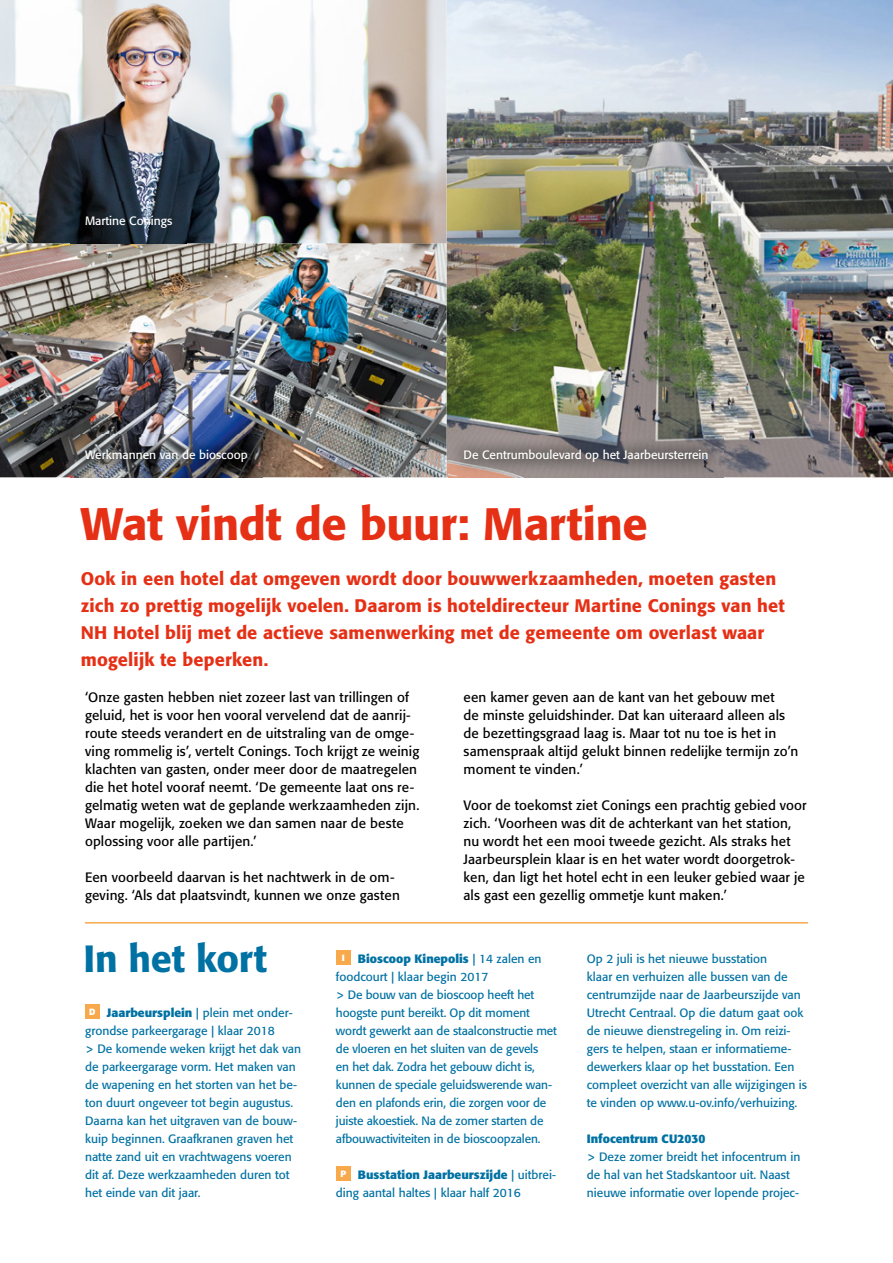
<style>
.page{position:relative;width:893px;height:1263px;background:#fff}
.page>*{position:absolute;margin:0;border:0;box-sizing:border-box;transform-origin:0 0}
.t1{font:500 45px "Formata BQ";letter-spacing:-.01em;color:#e63016}
.t2{font:500 37.5px "Formata BQ";letter-spacing:-.005em;color:#0071a3}
.t3{font:500 18px/27px "Formata BQ";letter-spacing:.01em;color:#e63016}
.t4{font:13.5px/18px "Formata BQ";letter-spacing:.01em;color:#000}
.t5{font:12px/18px "Formata BQ";color:#0071a3}
.t6{font:12px "Formata BQ";color:#fff}
.t7{font:700 12px "Formata BQ";color:#0071a3}
.s1{font-weight:700}
</style>
<div class="page">
<hr style="left:85px;top:922px;width:723px;height:1px;background:#f7a94c">
<div style="left:85px;top:1004px;width:15px;height:15px;background:#f7a94c"></div>
<div style="left:336px;top:950px;width:15px;height:15px;background:#f7a94c"></div>
<div style="left:336px;top:1166px;width:15px;height:15px;background:#f7a94c"></div>
<img style="left:0;top:0;width:893px;height:477px">
<img style="left:70px;top:435px;width:192px;height:42px">
<img style="left:449px;top:435px;width:274px;height:42px">
<img style="left:70px;top:201px;width:117px;height:43px">
<p class="t6" style="left:85px;top:214px;width:89px">Martine Conings</p>
<p class="t6" style="left:85px;top:448px;width:164px">Werkmannen van de bioscoop</p>
<p class="t6" style="left:463px;top:448px;width:246px">De Centrumboulevard op het Jaarbeursterrein</p>
<h1 class="t1" style="left:81px;top:497px;width:568px">Wat vindt de buur: Martine</h1>
<p class="t3" style="left:81px;top:565px;width:706px">Ook in een hotel dat omgeven wordt door bouwwerkzaamheden, moeten gasten zich zo prettig mogelijk voelen. Daarom is hoteldirecteur Martine Conings van het NH Hotel blij met de actieve samenwerking met de gemeente om overlast waar mogelijk te beperken.</p>
<p class="t4" style="left:85px;top:688px;width:336px">‘Onze gasten hebben niet zozeer last van trillingen of geluid, het is voor hen vooral vervelend dat de aanrij&shy;route steeds verandert en de uitstraling van de omge&shy;ving rommelig is’, vertelt Conings. Toch krijgt ze weinig klachten van gasten, onder meer door de maatregelen die het hotel vooraf neemt. ‘De gemeente laat ons re&shy;gelmatig weten wat de geplande werkzaamheden zijn.<br>Waar mogelijk, zoeken we dan samen naar de beste oplossing voor alle partijen.’</p>
<p class="t4" style="left:85px;top:868px;width:316px">Een voorbeeld daarvan is het nachtwerk in de om&shy;geving. ‘Als dat plaatsvindt, kunnen we onze gasten</p>
<p class="t4" style="left:463px;top:688px;width:336px">een kamer geven aan de kant van het gebouw met<br>de minste geluidshinder. Dat kan uiteraard alleen als de bezettingsgraad laag is. Maar tot nu toe is het in samenspraak altijd gelukt binnen redelijke termijn zo’n moment te vinden.’</p>
<p class="t4" style="left:463px;top:796px;width:345px">Voor de toekomst ziet Conings een prachtig gebied voor zich. ‘Voorheen was dit de achterkant van het station, nu wordt het een mooi tweede gezicht. Als straks het Jaarbeursplein klaar is en het water wordt doorgetrok&shy;ken, dan ligt het hotel echt in een leuker gebied waar je als gast een gezellig ommetje kunt maken.’</p>
<h2 class="t2" style="left:83px;top:936px;width:185px">In het kort</h2>
<p class="t5" style="left:85px;top:1004px;width:218px;text-indent:4px"><sup>D</sup> <span class="s1">Jaarbeursplein</span> | plein met onder&shy;grondse parkeergarage | klaar 2018<br>&gt; De komende weken krijgt het dak van de parkeergarage vorm. Het maken van de wapening en het storten van het be&shy;ton duurt ongeveer tot begin augustus.<br>Daarna kan het uitgraven van de bouw&shy;kuip beginnen. Graafkranen graven het natte zand uit en vrachtwagens voeren dit af. Deze werkzaamheden duren tot het einde van dit jaar.</p>
<p class="t5" style="left:336px;top:950px;width:223px;text-indent:6px"><sup>I</sup> <span class="s1">Bioscoop Kinepolis</span> | 14 zalen en foodcourt | klaar begin 2017<br>&gt; De bouw van de bioscoop heeft het hoogste punt bereikt. Op dit moment wordt gewerkt aan de staalconstructie met de vloeren en het sluiten van de gevels<br>en het dak. Zodra het gebouw dicht is, kunnen de speciale geluidswerende wan&shy;den en plafonds erin, die zorgen voor de juiste akoestiek. Na de zomer starten de afbouwactiviteiten in de bioscoopzalen.</p>
<p class="t5" style="left:336px;top:1166px;width:222px;text-indent:5px"><sup>P</sup> <span class="s1">Busstation Jaarbeurszijde</span> | uitbrei&shy;ding aantal haltes | klaar half 2016</p>
<p class="t5" style="left:587px;top:950px;width:222px">Op 2 juli is het nieuwe busstation<br>klaar en verhuizen alle bussen van de centrumzijde naar de Jaarbeurszijde van Utrecht Centraal. Op die datum gaat ook de nieuwe dienstregeling in. Om reizi&shy;gers te helpen, staan er informatieme&shy;dewerkers klaar op het busstation. Een compleet overzicht van alle wijzigingen is te vinden op www.u-ov.info/verhuizing.</p>
<p class="t7" style="left:587px;top:1132px;width:120px">Infocentrum CU2030</p>
<p class="t5" style="left:587px;top:1148px;width:215px">&gt; Deze zomer breidt het infocentrum in de hal van het Stadskantoor uit. Naast nieuwe informatie over lopende projec-</p>
</div>
